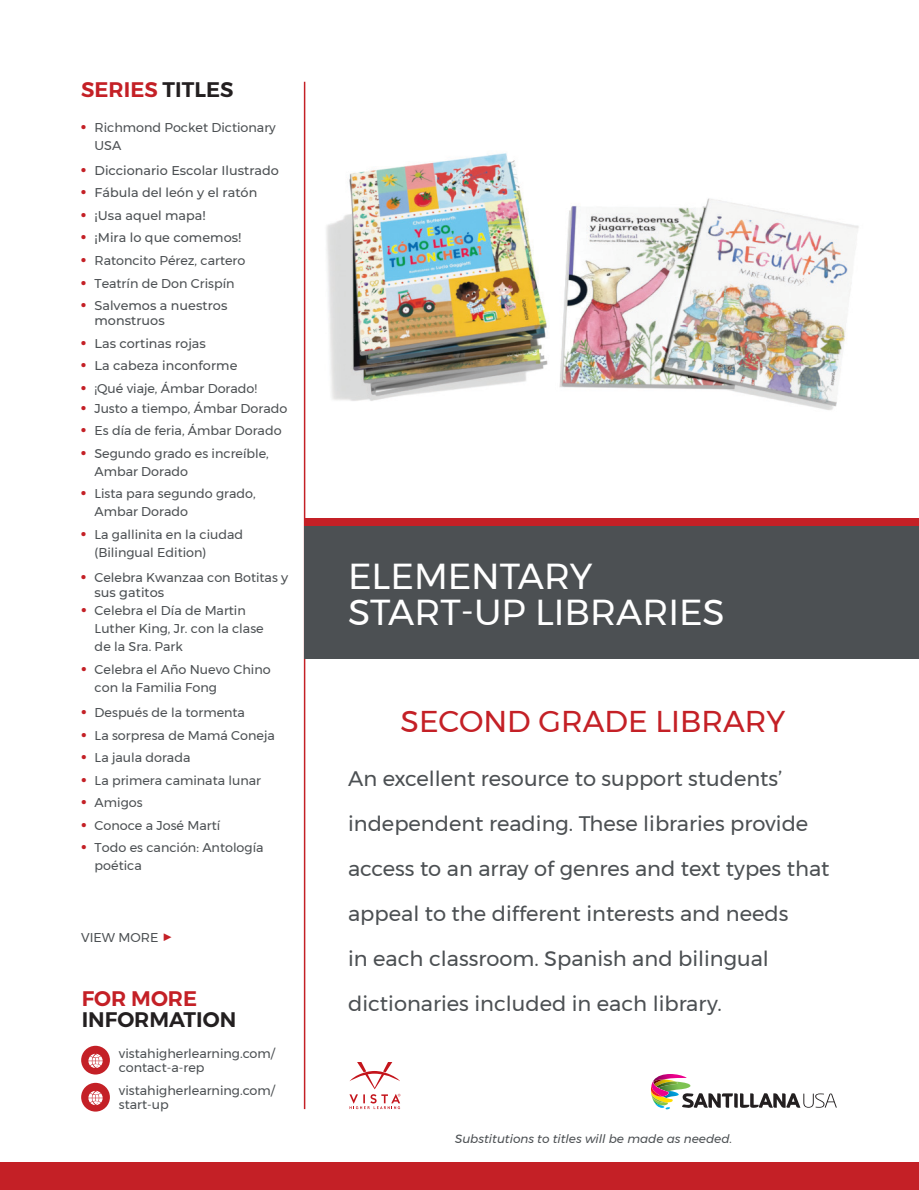
<style>
.page{position:relative;width:919px;height:1190px;background:#fff}
.page>*{position:absolute;margin:0;border:0;box-sizing:border-box;transform-origin:0 0}
.t1{font:36px/36px "Montserrat";color:#fff}
.t2{font:30px "Montserrat";color:#c42026}
.t3{font:21px/45px "Montserrat";color:#4c5053}
.t4{font:600 21px "Montserrat";color:#c42026}
.t5{font:600 21px "Montserrat";color:#231f20}
.body{font:12.75px/18px "Montserrat";color:#4c5053}
.t6{font:500 12.75px/15.3px "Montserrat";color:#4c5053}
.Body_Bullet{font:12.75px "Montserrat";color:#4c5053}
.t7{font:italic 12px "Montserrat";color:#4c5053}
.s1{color:#231f20}
.s2{font-weight:600;font-size:18px;color:#c42026}
.s3{font-weight:500}
.s4{font-size:18px;color:#c42026}
</style>
<div class="page">
<div style="left:0;top:1162px;width:919px;height:27px;background:#c42026"></div>
<hr style="left:304px;top:82px;width:1px;height:1027px;background:#c42026">
<svg style="left:651px;top:1074px;width:186px;height:35px"></svg>
<svg style="left:349px;top:1062px;width:51px;height:47px"></svg>
<div style="left:81px;top:1082px;width:29px;height:29px;background:#c42026;border-radius:50%"></div>
<div style="left:81px;top:1045px;width:29px;height:29px;background:#c42026;border-radius:50%"></div>
<svg style="left:88px;top:1090px;width:15px;height:15px"></svg>
<svg style="left:88px;top:1053px;width:15px;height:15px"></svg>
<div style="left:305px;top:519px;width:614px;height:132px;background:#c42026"></div>
<div style="left:304px;top:526px;width:615px;height:132px;background:#4c5053"></div>
<img style="left:326px;top:153px;width:533px;height:257px">
<h3 class="t4" style="left:81px;top:73px;width:154px">SERIES <span class="s1">TITLES</span></h3>
<p class="body" style="left:94px;top:118px;width:183px;text-indent:-14px"><span class="s2">•</span> Richmond Pocket Dictionary<br>USA</p>
<p class="t6" style="left:81px;top:162px;width:200px"><span class="s2">•</span> Diccionario Escolar Ilustrado</p>
<p class="t6" style="left:81px;top:185px;width:178px"><span class="s2">•</span> Fábula del león y el ratón</p>
<p class="t6" style="left:81px;top:207px;width:127px"><span class="s2">•</span> ¡Usa aquel mapa!</p>
<p class="t6" style="left:81px;top:230px;width:162px"><span class="s2">•</span> ¡Mira lo que comemos!</p>
<p class="body" style="left:81px;top:251px;width:166px"><span class="s2">•</span> Ratoncito Pérez, cartero</p>
<p class="body" style="left:81px;top:274px;width:155px"><span class="s2">•</span> Teatrín de Don Crispín</p>
<p class="t6" style="left:94px;top:297px;width:134px;text-indent:-14px"><span class="s2">•</span> Salvemos a nuestros monstruos</p>
<p class="t6" style="left:81px;top:335px;width:127px"><span class="s2">•</span> Las cortinas rojas</p>
<p class="t6" style="left:81px;top:357px;width:158px"><span class="s2">•</span> La cabeza inconforme</p>
<p class="body" style="left:81px;top:379px;width:178px"><span class="s2">•</span> ¡Qué viaje, Ámbar Dorado!</p>
<p class="body" style="left:81px;top:399px;width:208px"><span class="s2">•</span> Justo a tiempo, Ámbar Dorado</p>
<p class="body" style="left:81px;top:421px;width:202px"><span class="s2">•</span> Es día de feria, Ámbar Dorado</p>
<p class="body" style="left:94px;top:444px;width:176px;text-indent:-14px"><span class="s2">•</span> Segundo grado es increíble,<br>Ambar Dorado</p>
<p class="body" style="left:94px;top:484px;width:163px;text-indent:-14px"><span class="s2">•</span> Lista para segundo grado,<br>Ambar Dorado</p>
<p class="body" style="left:94px;top:525px;width:150px;text-indent:-14px"><span class="s2">•</span> La gallinita en la ciudad (Bilingual Edition)</p>
<p class="body" style="left:94px;top:569px;width:195px;line-height:15.3px;text-indent:-14px"><span class="s2">•</span> Celebra Kwanzaa con Botitas <span class="s3">y sus gatitos</span></p>
<p class="body" style="left:95px;top:602px;width:171px;text-indent:-14px"><span class="s2">•</span> Celebra el Día de Martin<br>Luther King, Jr. con la clase de la Sra. Park</p>
<p class="body" style="left:95px;top:660px;width:178px;text-indent:-14px"><span class="s2">•</span> Celebra el Año Nuevo Chino con la Familia Fong</p>
<p class="body" style="left:81px;top:703px;width:165px"><span class="s2">•</span> Después de la tormenta</p>
<p class="body" style="left:81px;top:726px;width:195px"><span class="s2">•</span> La sorpresa de Mamá Coneja</p>
<p class="body" style="left:81px;top:748px;width:111px"><span class="s2">•</span> La jaula dorada</p>
<p class="body" style="left:81px;top:771px;width:181px"><span class="s2">•</span> La primera caminata lunar</p>
<p class="body" style="left:81px;top:793px;width:63px"><span class="s2">•</span> Amigos</p>
<p class="body" style="left:81px;top:816px;width:141px"><span class="s2">•</span> Conoce a José Martí</p>
<p class="body" style="left:95px;top:838px;width:170px;text-indent:-14px"><span class="s2">•</span> Todo es canción: Antología poética</p>
<p class="Body_Bullet" style="left:81px;top:928px;width:93px">VIEW MORE <span class="s4">▶</span></p>
<h3 class="t4" style="left:82px;top:981px;width:117px">FOR MORE</h3>
<h3 class="t5" style="left:82px;top:1002px;width:156px">INFORMATION</h3>
<p class="body" style="left:119px;top:1046px;width:157px;line-height:13.5px">vistahigherlearning.com/ contact-a-rep</p>
<p class="body" style="left:119px;top:1083px;width:157px;line-height:13.5px">vistahigherlearning.com/ start-up</p>
<p class="t1" style="left:348px;top:557px;width:378px">ELEMENTARY<br>START-UP LIBRARIES</p>
<h1 class="t2" style="left:401px;top:698px;width:386px">SECOND GRADE LIBRARY</h1>
<h2 class="t3" style="left:348px;top:755px;width:483px">An excellent resource to support students’ independent reading. These libraries provide access to an array of genres and text types that appeal to the different interests and needs<br>in each classroom. Spanish and bilingual dictionaries included in each library.</h2>
<p class="t7" style="left:455px;top:1129px;width:279px">Substitutions to titles will be made as needed.</p>
</div>
